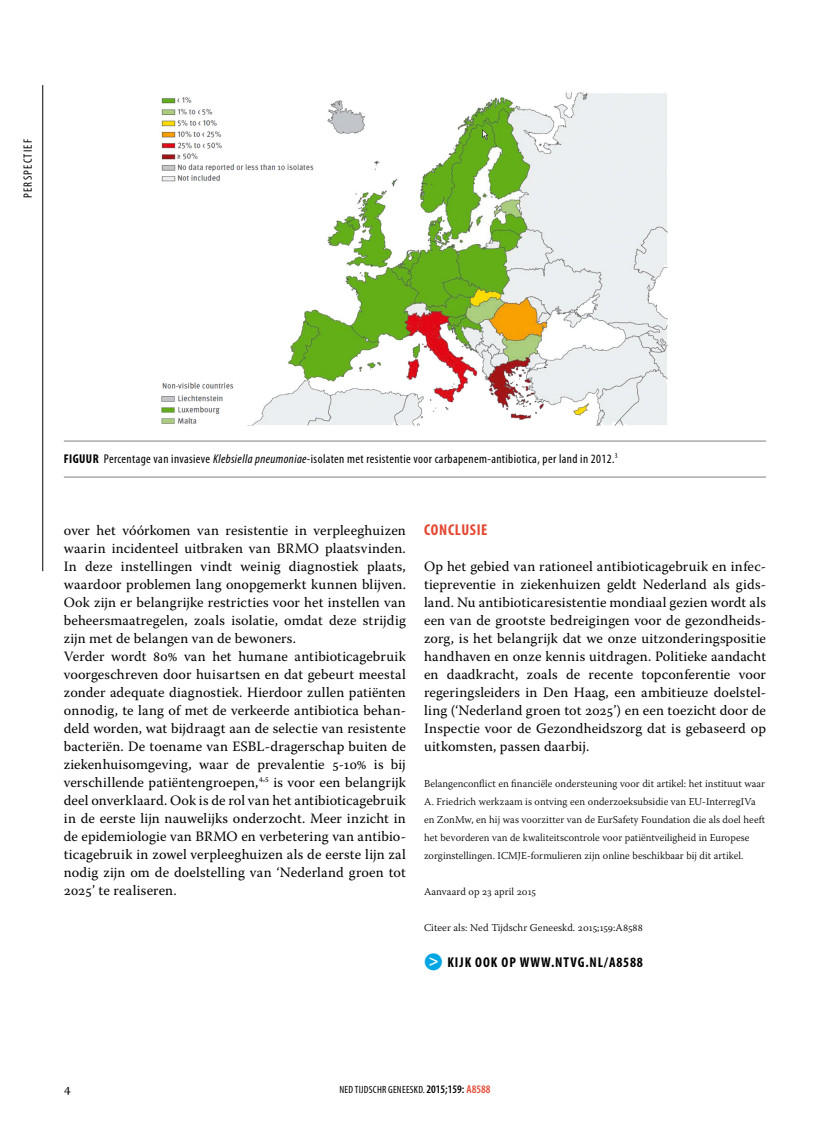
<style>
.page{position:relative;width:830px;height:1127px;background:#fff}
.page>*{position:absolute;margin:0;border:0;box-sizing:border-box;transform-origin:0 0}
.t1{font:700 condensed 15.75px "Myriad Pro";letter-spacing:.04em;color:#e44731}
.t2{font:14.25px/18px "Warnock Pro";letter-spacing:.01em;color:#000}
.t3{font:700 condensed 14.25px "Myriad Pro";letter-spacing:.07em;color:#000}
.t4{font:13.5px "Warnock Pro";color:#000}
.t5{font:condensed 12.75px "Myriad Pro";letter-spacing:.03em;color:#000}
.t6{font:700 condensed 12.75px "Myriad Pro";color:#000}
.t7{font:condensed 12px "Myriad Pro";letter-spacing:.1em;color:#000}
.t8{font:300 10.5px/18px "Warnock Pro";letter-spacing:.005em;color:#000}
.t9{font:condensed 10.5px "Myriad Pro";letter-spacing:.02em;color:#000}
.s1{font-style:italic}
.s2{color:#00a6e3}
.s3{font-size:16.5px;color:#fff}
.s4{font-weight:600;font-size:11.55px}
.s5{font-weight:600;font-size:11.55px;color:#e44731}
</style>
<div class="page">
<hr style="left:42px;top:85px;width:1px;height:486px;background:#000">
<hr style="left:64px;top:441px;width:701px;height:1px;background:#808184">
<hr style="left:64px;top:477px;width:701px;height:1px;background:#808184">
<img style="left:161px;top:92px;width:507px;height:334px">
<p class="t7" style="left:21px;top:198px;width:60px;rotate:-90deg">PERSPECTIEF</p>
<p class="t6" style="left:64px;top:452px;width:7px">FIGUUR</p>
<p class="t5" style="left:104px;top:452px;width:515px">Percentage van invasieve <span class="s1">Klebsiella pneumoniae</span>-isolaten met resistentie voor carbapenem-antibiotica, per land in 2012.<sup>3</sup></p>
<p class="t2" style="left:64px;top:521px;width:343px">over het vóórkomen van resistentie in verpleeghuizen waarin incidenteel uitbraken van BRMO plaatsvinden.<br>In deze instellingen vindt weinig diagnostiek plaats, waardoor problemen lang onopgemerkt kunnen blijven.<br>Ook zijn er belangrijke restricties voor het instellen van beheersmaatregelen, zoals isolatie, omdat deze strijdig zijn met de belangen van de bewoners.<br>Verder wordt 80% van het humane antibioticagebruik voorgeschreven door huisartsen en dat gebeurt meestal zonder adequate diagnostiek. Hierdoor zullen patiënten onnodig, te lang of met de verkeerde antibiotica behan&shy;deld worden, wat bijdraagt aan de selectie van resistente bacteriën. De toename van ESBL-dragerschap buiten de ziekenhuisomgeving, waar de prevalentie 5-10% is bij verschillende patiëntengroepen,<sup>4,5</sup> is voor een belangrijk deel onverklaard. Ook is de rol van het antibioticagebruik in de eerste lijn nauwelijks onderzocht. Meer inzicht in de epidemiologie van BRMO en verbetering van antibio&shy;ticagebruik in zowel verpleeghuizen als de eerste lijn zal nodig zijn om de doelstelling van ‘Nederland groen tot 2025’ te realiseren.</p>
<p class="t1" style="left:424px;top:521px;width:63px">CONCLUSIE</p>
<p class="t2" style="left:424px;top:557px;width:343px;text-align:justify">Op het gebied van rationeel antibioticagebruik en infec&shy;tiepreventie in ziekenhuizen geldt Nederland als gids&shy;land. Nu antibioticaresistentie mondiaal gezien wordt als een van de grootste bedreigingen voor de gezondheids&shy;zorg, is het belangrijk dat we onze uitzonderingspositie handhaven en onze kennis uitdragen. Politieke aandacht en daadkracht, zoals de recente topconferentie voor regeringsleiders in Den Haag, een ambitieuze doelstel&shy;ling (‘Nederland groen tot 2025’) en een toezicht door de Inspectie voor de Gezondheidszorg dat is gebaseerd op uitkomsten, passen daarbij.</p>
<p class="t8" style="left:424px;top:774px;width:342px">Belangenconflict en financiële ondersteuning voor dit artikel: het instituut waar A. Friedrich werkzaam is ontving een onderzoeksubsidie van EU-InterregIVa en ZonMw, en hij was voorzitter van de EurSafety Foundation die als doel heeft het bevorderen van de kwaliteitscontrole voor patiëntveiligheid in Europese zorginstellingen. ICMJE-formulieren zijn online beschikbaar bij dit artikel.</p>
<p class="t8" style="left:424px;top:882px;width:114px">Aanvaard op 23 april 2015</p>
<p class="t8" style="left:424px;top:918px;width:220px">Citeer als: Ned Tijdschr Geneeskd. 2015;159:A8588</p>
<p class="t3" style="left:424px;top:954px;width:220px"><span class="s2">●</span><span class="s3">&gt;</span> KIJK OOK OP WWW.NTVG.NL/A8588</p>
<p class="t4" style="left:64px;top:1080px;width:9px">4</p>
<p class="t9" style="left:339px;top:1084px;width:152px">NED TIJDSCHR GENEESKD. <span class="s4">2015;159:</span> <span class="s5">A8588</span></p>
</div>
